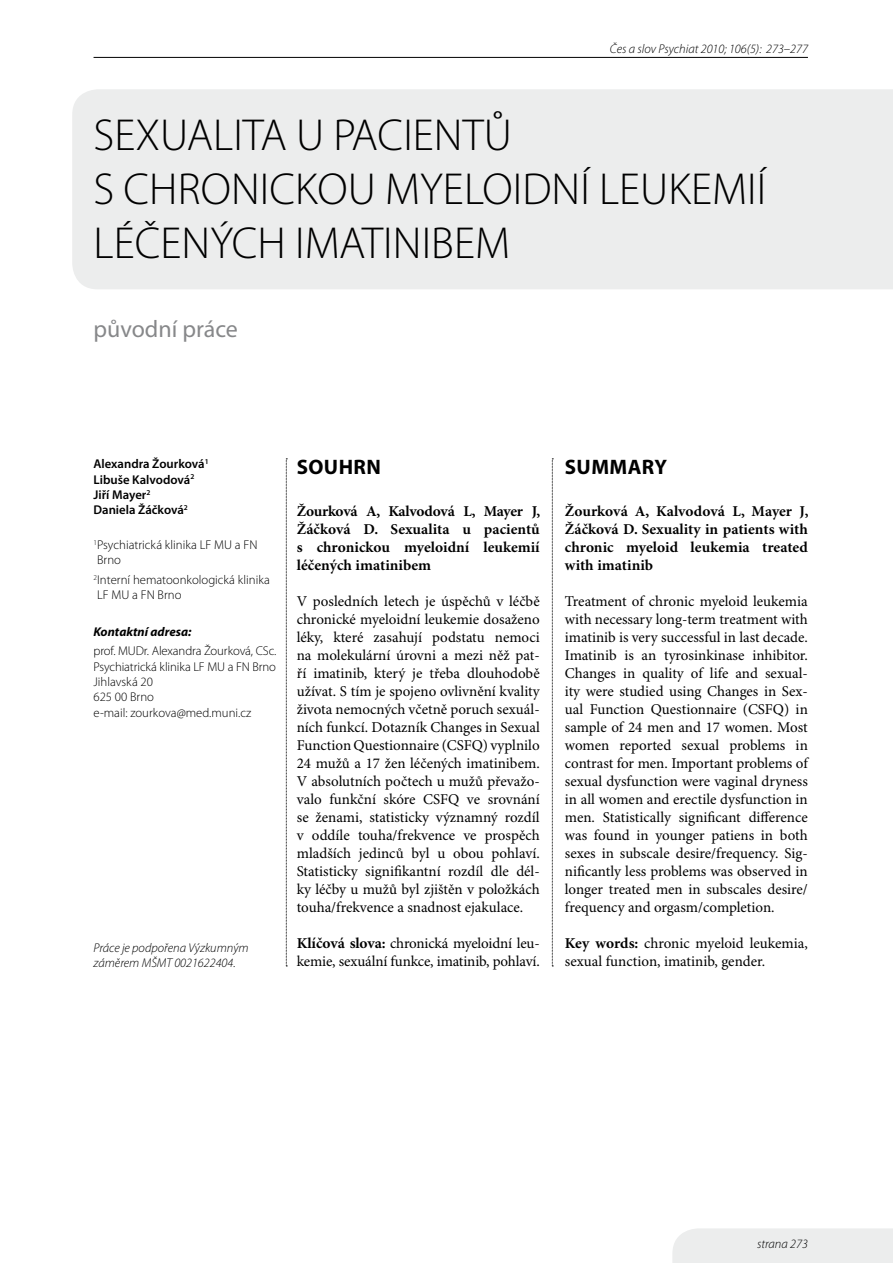
<style>
.page{position:relative;width:893px;height:1263px;background:#fff}
.page>*{position:absolute;margin:0;border:0;box-sizing:border-box;transform-origin:0 0}
.t1{font:300 45px/54px "Myriad Pro";color:#000}
.t2{font:24px "Myriad Pro";color:#87888a}
.t3{font:700 21px "Myriad Pro";letter-spacing:.02em;color:#000}
.t4{font:15px/18px "Minion Pro";letter-spacing:-.005em;color:#000;text-align:justify}
.t5{font:700 15px/18px "Minion Pro";color:#000;text-align:justify}
.t6{font:300 12.75px/15.3px "Myriad Pro";color:#000}
.t7{font:italic 300 12.75px/15.3px "Myriad Pro";color:#000}
.t8{font:600 12.75px/15.3px "Myriad Pro";color:#000}
.t9{font:italic 700 12.75px "Myriad Pro";color:#000}
.s1{font-weight:700}
</style>
<div class="page">
<div style="left:672px;top:1228px;width:221px;height:35px;background:#eceded"></div>
<hr style="left:94px;top:57px;width:714px;height:1px;background:#000">
<div style="left:72px;top:89px;width:821px;height:200px;background:#eceded"></div>
<svg style="left:552px;top:459px;width:1px;height:508px"></svg>
<svg style="left:286px;top:459px;width:1px;height:508px"></svg>
<p class="t7" style="left:610px;top:42px;width:199px">Čes a slov Psychiat 2010; 106(5): 273–277</p>
<h1 class="t1" style="left:93px;top:109px;width:674px;text-indent:319px">entů schronickou myeloidn í leu kemi í léčených imatinibem</h1>
<h1 class="t1" style="left:93px;top:109px;width:87px">Sexuali</h1>
<h1 class="t1" style="left:243px;top:109px;width:110px">taupaci</h1>
<h2 class="t2" style="left:93px;top:316px;width:146px">původní práce</h2>
<p class="t8" style="left:93px;top:456px;width:117px">Alexandra Žourková<sup>1<br></sup>Libuše Kalvodová<sup>2<br></sup>Jiří Mayer<sup>2<br></sup>Daniela Žáčková<sup>2</sup></p>
<p class="t6" style="left:93px;top:537px;width:165px"><sup>1</sup>Psychiatrická klinika LF MU a FN<br>Brno</p>
<p class="t6" style="left:93px;top:572px;width:178px"><sup>2</sup>Interní hematoonkologická klinika<br>LF MU a FN Brno</p>
<p class="t9" style="left:93px;top:623px;width:100px">Kontaktní adresa:</p>
<p class="t6" style="left:93px;top:644px;width:184px">prof. MUDr. Alexandra Žourková, CSc.<br>Psychiatrická klinika LF MU a FN Brno<br>Jihlavská 20<br>625 00 Brno<br>e-mail: zourkova@med.muni.cz</p>
<p class="t7" style="left:93px;top:940px;width:157px">Práce je podpořena Výzkumným záměrem MŠMT 0021622404.</p>
<h3 class="t3" style="left:297px;top:455px;width:86px">SOUHRN</h3>
<p class="t5" style="left:297px;top:502px;width:245px">Žourková A, Kalvodová L, Mayer J, Žáčková D. Sexualita u pacientů s chronickou myeloidní leukemií léčených imatinibem</p>
<p class="t4" style="left:297px;top:593px;width:245px">V posledních letech je úspěchů v léčbě chronické myeloidní leukemie dosaženo léky, které zasahují podstatu nemoci na molekulární úrovni a mezi něž pat&shy;ří imatinib, který je třeba dlouhodobě užívat. S tím je spojeno ovlivnění kvality života nemocných včetně poruch sexuál&shy;ních funkcí. Dotazník Changes in Sexual Function Questionnaire (CSFQ) vyplnilo 24 mužů a 17 žen léčených imatinibem.<br>V absolutních počtech u mužů převažo&shy;valo funkční skóre CSFQ ve srovnání se ženami, statisticky významný rozdíl v oddíle touha/frekvence ve prospěch mladších jedinců byl u obou pohlaví.<br>Statisticky signifikantní rozdíl dle dél&shy;ky léčby u mužů byl zjištěn v položkách touha/frekvence a snadnost ejakulace.</p>
<p class="t4" style="left:297px;top:935px;width:244px"><span class="s1">Klíčová slova:</span> chronická myeloidní leu&shy;kemie, sexuální funkce, imatinib, pohlaví.</p>
<h3 class="t3" style="left:565px;top:455px;width:104px">SUMMARY</h3>
<p class="t5" style="left:565px;top:502px;width:245px">Žourková A, Kalvodová L, Mayer J, Žáčková D. Sexuality in patients with chronic myeloid leukemia treated with imatinib</p>
<p class="t4" style="left:565px;top:593px;width:245px">Treatment of chronic myeloid leukemia with necessary long-term treatment with imatinib is very successful in last decade.<br>Imatinib is an tyrosinkinase inhibitor.<br>Changes in quality of life and sexual&shy;ity were studied using Changes in Sex&shy;ual Function Questionnaire (CSFQ) in sample of 24 men and 17 women. Most women reported sexual problems in contrast for men. Important problems of sexual dysfunction were vaginal dryness in all women and erectile dysfunction in men. Statistically significant difference was found in younger patiens in both sexes in subscale desire/frequency. Sig&shy;nificantly less problems was observed in longer treated men in subscales desire/ frequency and orgasm/completion.</p>
<p class="t4" style="left:565px;top:935px;width:244px"><span class="s1">Key words:</span> chronic myeloid leukemia, sexual function, imatinib, gender.</p>
<p class="t7" style="left:757px;top:1237px;width:52px">strana 273</p>
</div>
